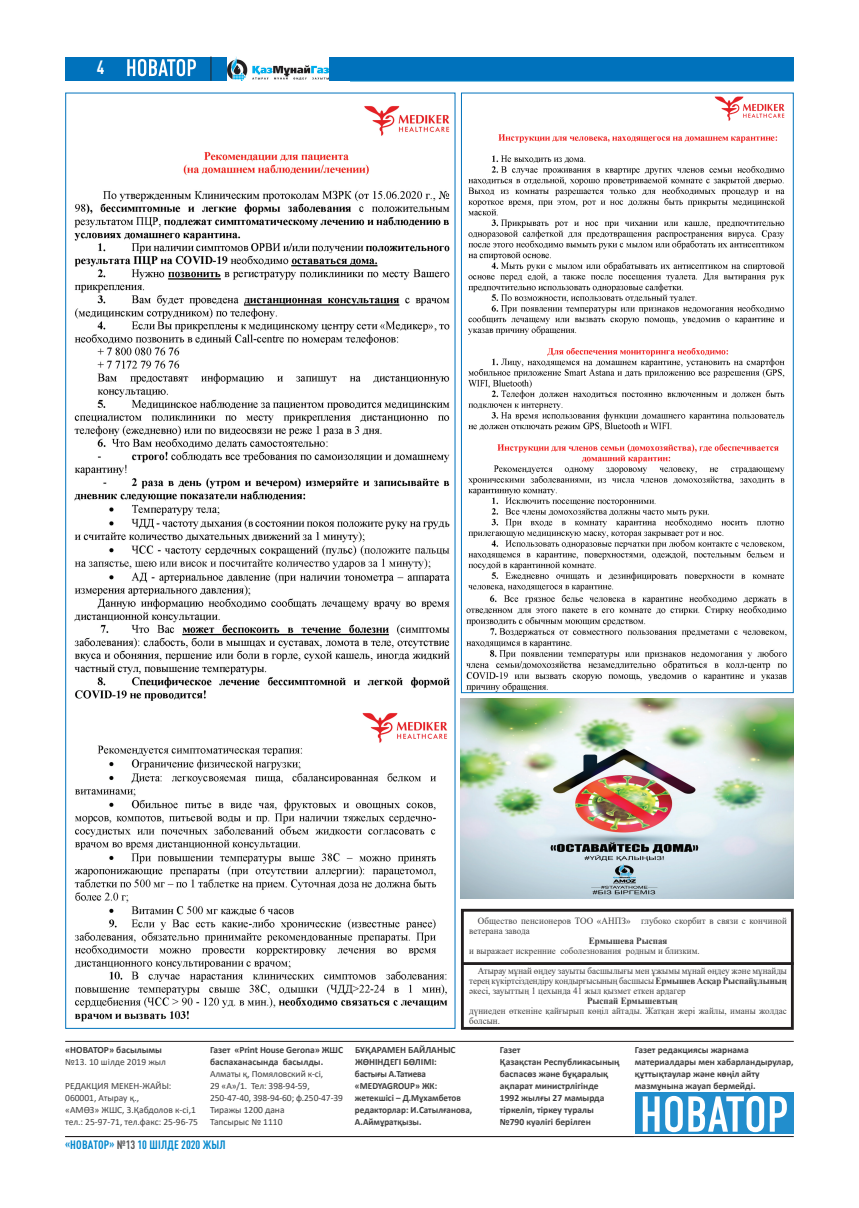
<style>
.page{position:relative;width:859px;height:1208px;background:#fff}
.page>*{position:absolute;margin:0;border:0;box-sizing:border-box;transform-origin:0 0}
.t1{font:700 condensed 19px "DIN Pro";color:#fff}
.t2{font:700 condensed 12px "DIN Pro";letter-spacing:.005em;color:#0086cc}
.t3{font:700 9.5px/12px "Calibri";color:#3e3e3f}
.t4{font:9.5px/10px "Times New Roman";color:#3e3e3f;scale:.95 1}
.t5{font:9.5px/12px "Calibri";color:#3e3e3f}
.t6{font:700 9.5px "Times New Roman";color:#3e3e3f;scale:.95 1}
.s1{color:#57585a}
.s2{font-weight:700}
</style>
<div class="page">
<hr style="left:65px;top:1136px;width:729px;height:1px;background:#231f20">
<hr style="left:65px;top:1041px;width:729px;height:1px;background:#231f20">
<div style="left:635px;top:1093px;width:159px;height:41px;background:#228ecd"></div>
<svg style="left:643px;top:1096px;width:144px;height:36px"></svg>
<svg style="left:65px;top:57px;width:729px;height:24px;background:#1d80c0"></svg>
<svg style="left:210px;top:57px;width:1px;height:24px"></svg>
<svg style="left:127px;top:59px;width:69px;height:18px"></svg>
<hr style="left:350px;top:81px;width:444px;height:1px;background:#0086cc">
<div style="left:461px;top:909px;width:333px;height:120px;border:3px solid #231f20"></div>
<img style="left:461px;top:698px;width:333px;height:201px">
<hr style="left:463px;top:962px;width:331px;height:3px;background:#231f20">
<img style="left:74px;top:106px;width:376px;height:595px">
<img style="left:74px;top:713px;width:374px;height:309px">
<img style="left:468px;top:96px;width:317px;height:496px">
<img style="left:466px;top:595px;width:321px;height:96px">
<h1 class="t1" style="left:97px;top:52px;width:9px">4</h1>
<p class="t3" style="left:65px;top:1043px;width:98px">«НОВАТОР» басылымы</p>
<p class="t5" style="left:65px;top:1055px;width:102px">№13. 10 шілде 2019 жыл</p>
<p class="t5" style="left:65px;top:1079px;width:134px">РЕДАКЦИЯ МЕКЕН-ЖАЙЫ:<br>060001, Атырау қ.,<br>«АМӨЗ» ЖШС, З.Қабдолов к-сі,1 тел.: 25-97-71, тел.факс: 25-96-75</p>
<p class="t3" style="left:210px;top:1043px;width:134px">Газет «Print House Gerona» ЖШС баспаханасында басылды.</p>
<p class="t5" style="left:210px;top:1067px;width:134px">Алматы қ, Помяловский к-сі,<br>29 «А»/1. Тел: 398-94-59,<br>250-47-40, 398-94-60; ф.250-47-39<br>Тиражы 1200 дана<br>Тапсырыс № 1110</p>
<p class="t2" style="left:65px;top:1135px;width:162px">«НОВАТОР» <span class="s1">№13</span> 10 шілде 2020 жыл</p>
<p class="t4" style="left:469px;top:915px;width:336px;text-indent:9px">Общество пенсионеров ТОО «АНПЗ» глубоко скорбит в связи с кончиной ветерана завода</p>
<p class="t6" style="left:589px;top:934px;width:84px">Ермышева Рыспая</p>
<p class="t4" style="left:478px;top:940px;width:327px;line-height:20px;text-indent:-9px">и выражает искренние соболезнования родным и близким.<br>Атырау мұнай өңдеу зауыты басшылығы мен ұжымы мұнай өңдеу және мұнайды</p>
<p class="t4" style="left:469px;top:975px;width:336px">терең күкіртсіздендіру қондырғысының басшысы <span class="s2">Ермышев Асқар Рыспайұлының </span>әкесі, зауыттың 1 цехында 41 жыл қызмет еткен ардагер</p>
<p class="t6" style="left:587px;top:994px;width:97px">Рыспай Ермышевтың</p>
<p class="t4" style="left:469px;top:1005px;width:336px">дүниеден өткеніне қайғырып көңіл айтады. Жатқан жері жайлы, иманы жолдас болсын.</p>
<p class="t3" style="left:355px;top:1043px;width:119px">БҰҚАРАМЕН БАЙЛАНЫС<br>ЖӨНІНДЕГІ БӨЛІМІ:<br>бастығы А.Татиева «MEDYAGROUP» ЖК: жетекшісі – Д.Мұхамбетов редакторлар: И.Сатылғанова,<br>А.Аймұратқызы.</p>
<p class="t3" style="left:500px;top:1043px;width:121px">Газет<br>Қазақстан Республикасының баспасөз және бұқаралық ақпарат министрлігінде<br>1992 жылғы 27 мамырда тіркеліп, тіркеу туралы №790 куәлігі берілген</p>
<p class="t3" style="left:635px;top:1043px;width:160px">Газет редакциясы жарнама материалдары мен хабарландырулар, құттықтаулар және көңіл айту мазмұнына жауап бермейді.</p>
</div>
